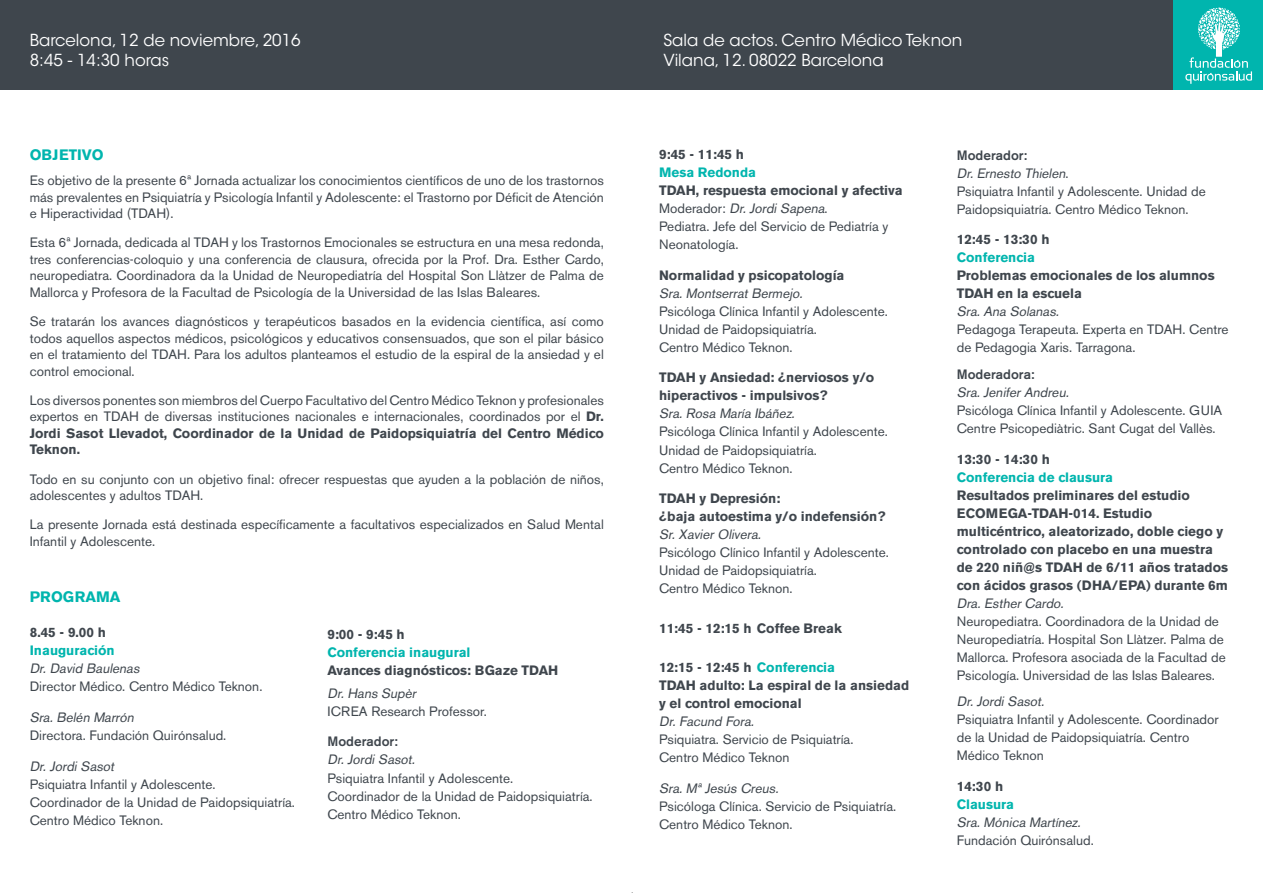
<style>
.page{position:relative;width:1263px;height:893px;background:#fff}
.page>*{position:absolute;margin:0;border:0;box-sizing:border-box;transform-origin:0 0}
.t1{font:16.5px "ITC Avant Garde Std";color:#fff}
.t2{font:700 15px "Akzidenz Grotesk BE";color:#00b5ae}
.t3{font:13.5px/18px "Akzidenz Grotesk BE";color:#3f464d}
.t4{font:700 13.5px/18px "Akzidenz Grotesk BE";color:#3f464d}
.t5{font:700 13.5px/18px "Akzidenz Grotesk BE";color:#00b5ae}
.s1{font-weight:700}
.s2{color:#3f464d}
.s3{font-style:italic}
.s4{color:#00b5ae}
.s5{font-weight:500}
.s6{font-weight:700;color:#00b5ae}
.s7{font-weight:400;font-style:italic}
.s8{font-weight:400}
</style>
<div class="page">
<div style="left:0;top:0;width:1174px;height:89px;background:#3f464d"></div>
<div style="left:1174px;top:0;width:89px;height:89px;background:#00b5ae"></div>
<svg style="left:1185px;top:8px;width:67px;height:75px"></svg>
<p class="t1" style="left:30px;top:30px;width:272px">Barcelona, 12 de noviembre, 2016</p>
<p class="t1" style="left:30px;top:50px;width:141px">8:45 - 14:30 horas</p>
<p class="t2" style="left:30px;top:146px;width:75px">OBJETIVO</p>
<p class="t3" style="left:30px;top:172px;width:576px;line-height:16.5px;text-align:justify">Es objetivo de la presente 6ª Jornada actualizar los conocimientos científicos de uno de los trastornos más prevalentes en Psiquiatría y Psicología Infantil y Adolescente: el Trastorno por Déficit de Atención e Hiperactividad (TDAH).</p>
<p class="t3" style="left:30px;top:234px;width:576px;line-height:16.5px;text-align:justify">Esta 6ª Jornada, dedicada al TDAH y los Trastornos Emocionales se estructura en una mesa redonda, tres conferencias-coloquio y una conferencia de clausura, ofrecida por la Prof. Dra. Esther Cardo, neuropediatra. Coordinadora da la Unidad de Neuropediatría del Hospital Son Llàtzer de Palma de Mallorca y Profesora de la Facultad de Psicología de la Universidad de las Islas Baleares.</p>
<p class="t3" style="left:30px;top:313px;width:576px;line-height:16.5px;text-align:justify">Se tratarán los avances diagnósticos y terapéuticos basados en la evidencia científica, así como todos aquellos aspectos médicos, psicológicos y educativos consensuados, que son el pilar básico en el tratamiento del TDAH. Para los adultos planteamos el estudio de la espiral de la ansiedad y el control emocional.</p>
<p class="t3" style="left:30px;top:392px;width:576px;line-height:16.5px;text-align:justify">Los diversos ponentes son miembros del Cuerpo Facultativo del Centro Médico Teknon y profesionales expertos en TDAH de diversas instituciones nacionales e internacionales, coordinados por el <span class="s1">Dr.<br>Jordi Sasot Llevadot, Coordinador de la Unidad de Paidopsiquiatría del Centro Médico Teknon.</span></p>
<p class="t3" style="left:30px;top:471px;width:576px;line-height:16.5px">Todo en su conjunto con un objetivo final: ofrecer respuestas que ayuden a la población de niños, adolescentes y adultos TDAH.</p>
<p class="t3" style="left:30px;top:516px;width:575px;line-height:16.5px">La presente Jornada está destinada específicamente a facultativos especializados en Salud Mental<br>Infantil y Adolescente.</p>
<p class="t2" style="left:30px;top:588px;width:92px">PROGRAMA</p>
<p class="t5" style="left:30px;top:624px;width:86px"><span class="s2">8.45 - 9.00 h<br></span>Inauguración</p>
<p class="t3" style="left:30px;top:660px;width:234px"><span class="s3">Dr. David Baulenas<br></span>Director Médico. Centro Médico Teknon.</p>
<p class="t3" style="left:30px;top:708px;width:198px"><span class="s3">Sra. Belén Marrón<br></span>Directora. Fundación Quirónsalud.</p>
<p class="t3" style="left:30px;top:757px;width:267px"><span class="s3">Dr. Jordi Sasot<br></span>Psiquiatra Infantil y Adolescente.<br>Coordinador de la Unidad de Paidopsiquiatría.<br>Centro Médico Teknon.</p>
<p class="t4" style="left:327px;top:626px;width:232px">9:00 - 9:45 h<br><span class="s4">Conferencia inaugural<br></span>Avances diagnósticos: BGaze TDAH</p>
<p class="t3" style="left:327px;top:684px;width:161px"><span class="s3">Dr. Hans Supèr<br></span>ICREA Research Professor.</p>
<p class="t3" style="left:327px;top:733px;width:267px"><span class="s5">Moderador:<br></span><span class="s3">Dr. Jordi Sasot.<br></span>Psiquiatra Infantil y Adolescente.<br>Coordinador de la Unidad de Paidopsiquiatría.<br>Centro Médico Teknon.</p>
<p class="t1" style="left:663px;top:30px;width:301px">Sala de actos. Centro Médico Teknon</p>
<p class="t1" style="left:663px;top:50px;width:222px">Vilana, 12. 08022 Barcelona</p>
<p class="t3" style="left:659px;top:145px;width:245px"><span class="s1">9:45 - 11:45 h<br></span><span class="s6">Mesa Redonda<br></span><span class="s1">TDAH, respuesta emocional y afectiva<br></span>M o d e ra d o r : <span class="s3">Dr. Jordi Sapena</span>.<br>Pediatra. Jefe del Servicio de Pediatría y<br>Neonatología.</p>
<p class="t3" style="left:659px;top:266px;width:230px"><span class="s1">Normalidad y psicopatología<br></span><span class="s3">Sra. Montserrat Bermejo.<br></span>Psicóloga Clínica Infantil y Adolescente.<br>Unidad de Paidopsiquiatría.<br>Centro Médico Teknon.</p>
<p class="t3" style="left:659px;top:369px;width:230px"><span class="s1">TDAH y Ansiedad: ¿nerviosos y/o hiperactivos - impulsivos?<br></span><span class="s3">Sra. Rosa María Ibáñez.<br></span>Psicóloga Clínica Infantil y Adolescente.<br>Unidad de Paidopsiquiatría.<br>Centro Médico Teknon.</p>
<p class="t3" style="left:659px;top:490px;width:231px"><span class="s1">TDAH y Depresión:<br>¿baja autoestima y/o indefensión?<br></span><span class="s3">Sr. Xavier Olivera.<br></span>Psicólogo Clínico Infantil y Adolescente.<br>Unidad de Paidopsiquiatría.<br>Centro Médico Teknon.</p>
<p class="t4" style="left:659px;top:619px;width:184px">11:45 - 12:15 h Coffee Break</p>
<p class="t4" style="left:659px;top:658px;width:252px">12:15 - 12:45 h <span class="s4">Conferencia<br></span>TDAH adulto: La espiral de la ansiedad y el control emocional<br><span class="s7">Dr. Facund Fora.<br></span><span class="s8">Psiquiatra. Servicio de Psiquiatría.<br>Centro Médico Teknon</span></p>
<p class="t3" style="left:659px;top:779px;width:239px"><span class="s3">Sra. Mª Jesús Creus.<br></span>Psicóloga Clínica. Servicio de Psiquiatría.<br>Centro Médico Teknon.</p>
<p class="t3" style="left:957px;top:146px;width:250px"><span class="s5">Moderador:<br></span><span class="s3">Dr. Ernesto Thielen</span>.<br>Psiquiatra Infantil y Adolescente. Unidad de<br>Paidopsiquiatría. Centro Médico Teknon.</p>
<p class="t3" style="left:957px;top:231px;width:273px"><span class="s1">12:45 - 13:30 h<br></span><span class="s6">Conferencia<br></span><span class="s1">Problemas emocionales de los alumnos<br>TDAH en la escuela<br></span><span class="s3">Sra. Ana Solanas.<br></span>Pedagoga Terapeuta. Experta en TDAH. Centre de Pedagogia Xaris. Tarragona.</p>
<p class="t3" style="left:957px;top:365px;width:267px"><span class="s5">Moderadora:<br></span><span class="s3">Sra. Jenifer Andreu.<br></span>Psicóloga Clínica Infantil y Adolescente. GUIA<br>Centre Psicopediàtric. Sant Cugat del Vallès.</p>
<p class="t4" style="left:957px;top:450px;width:273px">13:30 - 14:30 h<br><span class="s4">Conferencia de clausura<br></span>Resultados preliminares del estudio ECOMEGA-TDAH-014. Estudio multicéntrico, aleatorizado, doble ciego y controlado con placebo en una muestra de 220 niñ@s TDAH de 6/11 años tratados con ácidos grasos (DHA/EPA) durante 6m <span class="s7">Dra. Esther Cardo.<br></span><span class="s8">Neuropediatra. Coordinadora de la Unidad de Neuropediatría. Hospital Son Llàtzer. Palma de Mallorca. Profesora asociada de la Facultad de Psicología. Universidad de las Islas Baleares.</span></p>
<p class="t3" style="left:957px;top:692px;width:263px"><span class="s3">Dr. Jordi Sasot.<br></span>Psiquiatra Infantil y Adolescente. Coordinador de la Unidad de Paidopsiquiatría. Centro<br>Médico Teknon</p>
<p class="t3" style="left:957px;top:777px;width:138px"><span class="s1">14:30 h<br></span><span class="s6">Clausura<br></span><span class="s3">Sra. Mónica Martínez.<br></span>Fundación Quirónsalud.</p>
</div>
